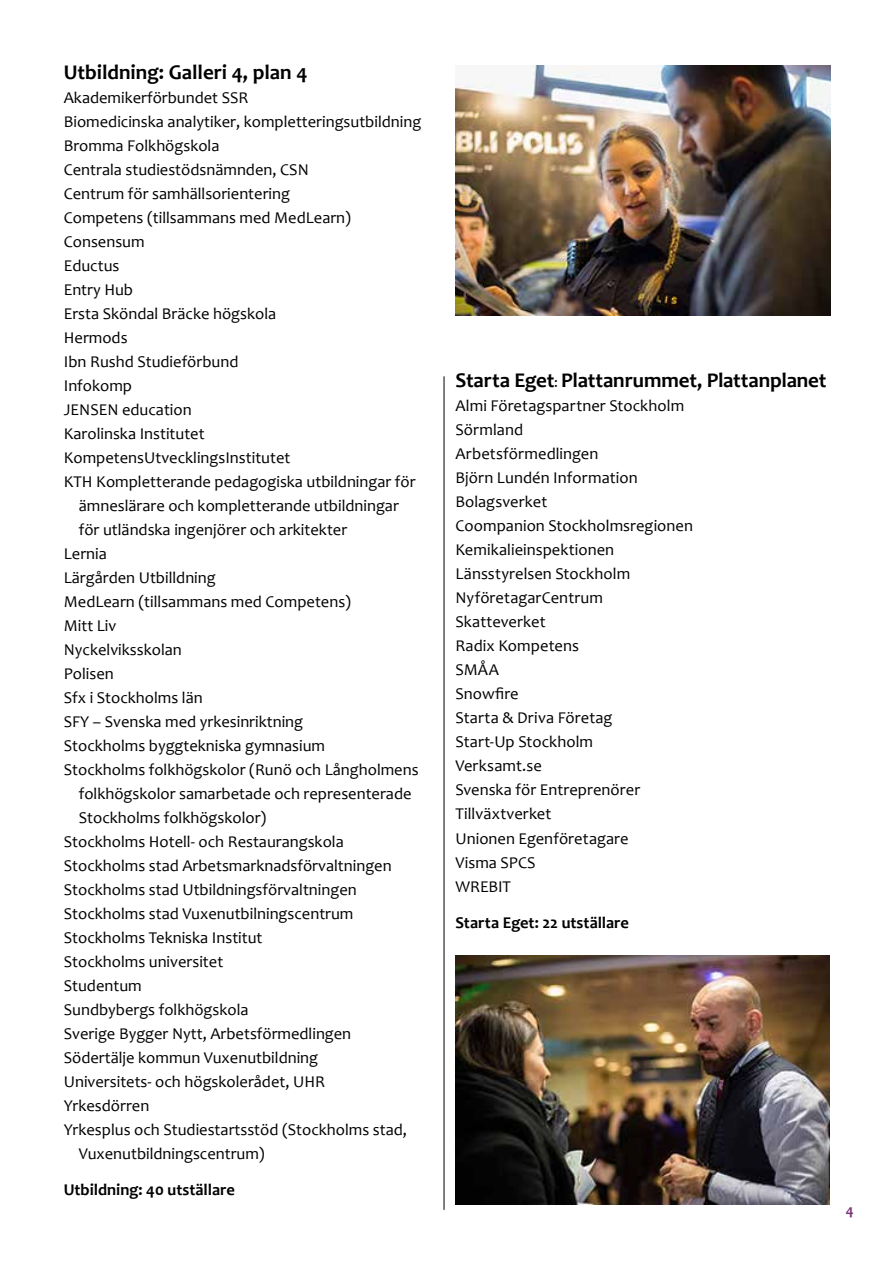
<style>
.page{position:relative;width:893px;height:1263px;background:#fff}
.page>*{position:absolute;margin:0;border:0;box-sizing:border-box;transform-origin:0 0}
.t1{font:700 21px "Candara";color:#000}
.t2{font:16.5px/24px "Candara";color:#000}
.t3{font:700 16.5px "Candara";color:#000}
.t4{font:700 15px "Candara";color:#79347a}
.s1{font-weight:400;font-size:15px}
</style>
<div class="page">
<hr style="left:444px;top:376px;width:1px;height:834px;background:#000">
<img style="left:455px;top:66px;width:375px;height:250px">
<img style="left:455px;top:955px;width:374px;height:250px">
<p class="t1" style="left:64px;top:59px;width:245px">Utbildning: Galleri 4, plan 4</p>
<p class="t2" style="left:64px;top:85px;width:186px">Akademikerförbundet SSR</p>
<p class="t2" style="left:64px;top:109px;width:359px">Biomedicinska analytiker, kompletteringsutbildning</p>
<p class="t2" style="left:64px;top:134px;width:157px">Bromma Folkhögskola</p>
<p class="t2" style="left:64px;top:158px;width:246px">Centrala studiestödsnämnden, CSN</p>
<p class="t2" style="left:64px;top:182px;width:228px">Centrum för samhällsorientering</p>
<p class="t2" style="left:64px;top:206px;width:289px">Competens (tillsammans med MedLearn)</p>
<p class="t2" style="left:64px;top:230px;width:82px">Consensum</p>
<p class="t2" style="left:64px;top:254px;width:57px">Eductus</p>
<p class="t2" style="left:64px;top:278px;width:71px">Entry Hub</p>
<p class="t2" style="left:64px;top:302px;width:214px">Ersta Sköndal Bräcke högskola</p>
<p class="t2" style="left:64px;top:326px;width:65px">Hermods</p>
<p class="t2" style="left:64px;top:350px;width:176px">Ibn Rushd Studieförbund</p>
<p class="t2" style="left:64px;top:374px;width:70px">Infokomp</p>
<p class="t2" style="left:64px;top:398px;width:129px">JENSEN education</p>
<p class="t2" style="left:64px;top:422px;width:142px">Karolinska Institutet</p>
<p class="t2" style="left:64px;top:446px;width:228px">KompetensUtvecklingsInstitutet</p>
<p class="t2" style="left:64px;top:470px;width:353px">KTH Kompletterande pedagogiska utbildningar för</p>
<p class="t2" style="left:79px;top:494px;width:322px">ämneslärare och kompletterande utbildningar</p>
<p class="t2" style="left:79px;top:518px;width:270px">för utländska ingenjörer och arkitekter</p>
<p class="t2" style="left:64px;top:542px;width:45px">Lernia</p>
<p class="t2" style="left:64px;top:566px;width:153px">Lärgården Utbilldning</p>
<p class="t2" style="left:64px;top:590px;width:289px">MedLearn (tillsammans med Competens)</p>
<p class="t2" style="left:64px;top:614px;width:54px">Mitt Liv</p>
<p class="t2" style="left:64px;top:638px;width:120px">Nyckelviksskolan</p>
<p class="t2" style="left:64px;top:662px;width:52px">Polisen</p>
<p class="t2" style="left:64px;top:686px;width:140px">Sfx i Stockholms län</p>
<p class="t2" style="left:64px;top:710px;width:241px">SFY – Svenska med yrkesinriktning</p>
<p class="t2" style="left:64px;top:734px;width:263px">Stockholms byggtekniska gymnasium</p>
<p class="t2" style="left:64px;top:758px;width:356px">Stockholms folkhögskolor (Runö och Långholmens</p>
<p class="t2" style="left:79px;top:782px;width:334px">folkhögskolor samarbetade och representerade</p>
<p class="t2" style="left:79px;top:806px;width:189px">Stockholms folkhögskolor)</p>
<p class="t2" style="left:64px;top:830px;width:282px">Stockholms Hotell- och Restaurangskola</p>
<p class="t2" style="left:64px;top:854px;width:329px">Stockholms stad Arbetsmarknadsförvaltningen</p>
<p class="t2" style="left:64px;top:878px;width:294px">Stockholms stad Utbildningsförvaltningen</p>
<p class="t2" style="left:64px;top:902px;width:291px">Stockholms stad Vuxenutbilningscentrum</p>
<p class="t2" style="left:64px;top:926px;width:200px">Stockholms Tekniska Institut</p>
<p class="t2" style="left:64px;top:950px;width:161px">Stockholms universitet</p>
<p class="t2" style="left:64px;top:974px;width:79px">Studentum</p>
<p class="t2" style="left:64px;top:998px;width:186px">Sundbybergs folkhögskola</p>
<p class="t2" style="left:64px;top:1022px;width:289px">Sverige Bygger Nytt, Arbetsförmedlingen</p>
<p class="t2" style="left:64px;top:1046px;width:256px">Södertälje kommun Vuxenutbildning</p>
<p class="t2" style="left:64px;top:1070px;width:263px">Universitets- och högskolerådet, UHR</p>
<p class="t2" style="left:64px;top:1094px;width:87px">Yrkesdörren</p>
<p class="t2" style="left:64px;top:1118px;width:345px">Yrkesplus och Studiestartsstöd (Stockholms stad,</p>
<p class="t2" style="left:79px;top:1142px;width:187px">Vuxenutbildningscentrum)</p>
<p class="t3" style="left:64px;top:1180px;width:173px">Utbildning: 40 utställare</p>
<p class="t1" style="left:455px;top:367px;width:373px">Starta Eget<span class="s1">:</span> Plattanrummet, Plattanplanet</p>
<p class="t2" style="left:455px;top:394px;width:239px">Almi Företagspartner Stockholm<br>Sörmland<br>Arbetsförmedlingen<br>Björn Lundén Information<br>Bolagsverket<br>Coompanion Stockholmsregionen<br>Kemikalieinspektionen<br>Länsstyrelsen Stockholm<br>NyföretagarCentrum<br>Skatteverket<br>Radix Kompetens<br>SMÅA<br>Snowfire<br>Starta &amp; Driva Företag<br>Start-Up Stockholm<br>Verksamt.se<br>Svenska för Entreprenörer<br>Tillväxtverket<br>Unionen Egenföretagare<br>Visma SPCS<br>WREBIT</p>
<p class="t3" style="left:455px;top:912px;width:175px">Starta Eget: 22 utställare</p>
<p class="t4" style="left:846px;top:1201px;width:10px">4</p>
</div>
